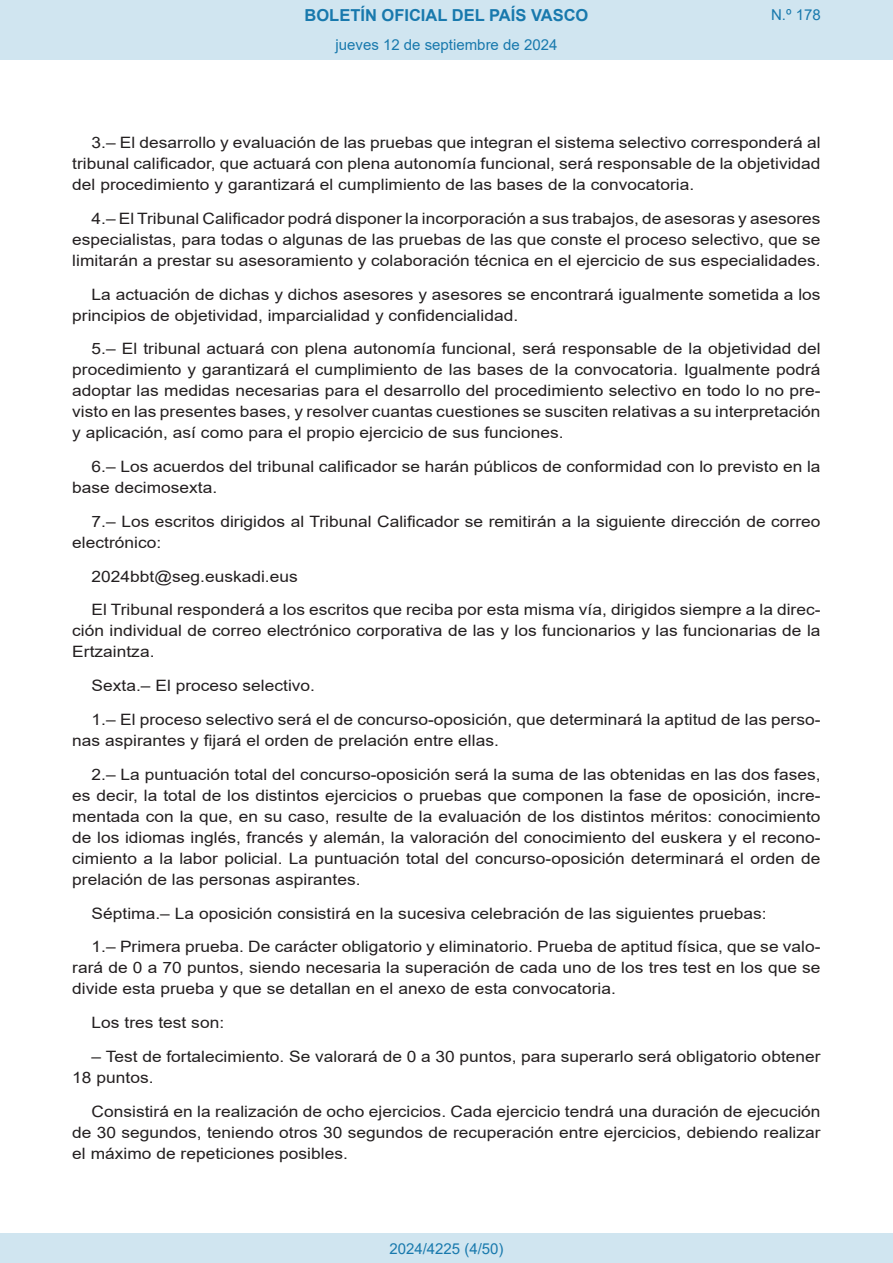
<style>
.page{position:relative;width:893px;height:1263px;background:#fff}
.page>*{position:absolute;margin:0;border:0;box-sizing:border-box;transform-origin:0 0}
.t1{font:700 16.5px "Arial";color:#1879ad}
.BOPVDetalle{font:15.6px/21px "Arial";color:#231f20;text-align:justify;scale:1.11 1}
.Paginacion_Centro{font:15px "Arial";color:#1879ad}
</style>
<div class="page">
<div style="left:0;top:0;width:893px;height:60px;background:#d0e5f0"></div>
<div style="left:0;top:1233px;width:893px;height:30px;background:#d0e5f0"></div>
<p class="t1" style="left:305px;top:3px;width:285px">BOLETÍN OFICIAL DEL PAÍS VASCO</p>
<p class="Paginacion_Centro" style="left:336px;top:35px;width:223px">jueves 12 de septiembre de 2024</p>
<p class="Paginacion_Centro" style="left:771px;top:5px;width:51px">N.º 178</p>
<p class="BOPVDetalle" style="left:72px;top:132px;width:676px;text-indent:19px">3.– El desarrollo y evaluación de las pruebas que integran el sistema selectivo corresponderá al tribunal calificador, que actuará con plena autonomía funcional, será responsable de la objetividad del procedimiento y garantizará el cumplimiento de las bases de la convocatoria.</p>
<p class="BOPVDetalle" style="left:72px;top:208px;width:676px;text-indent:19px">4.– El Tribunal Calificador podrá disponer la incorporación a sus trabajos, de asesoras y asesores especialistas, para todas o algunas de las pruebas de las que conste el proceso selectivo, que se limitarán a prestar su asesoramiento y colaboración técnica en el ejercicio de sus especialidades.</p>
<p class="BOPVDetalle" style="left:72px;top:284px;width:676px;text-indent:19px">La actuación de dichas y dichos asesores y asesores se encontrará igualmente sometida a los principios de objetividad, imparcialidad y confidencialidad.</p>
<p class="BOPVDetalle" style="left:72px;top:338px;width:676px;text-indent:19px">5.– El tribunal actuará con plena autonomía funcional, será responsable de la objetividad del procedimiento y garantizará el cumplimiento de las bases de la convocatoria. Igualmente podrá adoptar las medidas necesarias para el desarrollo del procedimiento selectivo en todo lo no pre&shy;visto en las presentes bases, y resolver cuantas cuestiones se susciten relativas a su interpretación y aplicación, así como para el propio ejercicio de sus funciones.</p>
<p class="BOPVDetalle" style="left:72px;top:456px;width:676px;text-indent:19px">6.– Los acuerdos del tribunal calificador se harán públicos de conformidad con lo previsto en la base decimosexta.</p>
<p class="BOPVDetalle" style="left:72px;top:511px;width:676px;text-indent:19px">7.– Los escritos dirigidos al Tribunal Calificador se remitirán a la siguiente dirección de correo electrónico:</p>
<p class="BOPVDetalle" style="left:92px;top:566px;width:187px">2024bbt@seg.euskadi.eus</p>
<p class="BOPVDetalle" style="left:72px;top:599px;width:676px;text-indent:19px">El Tribunal responderá a los escritos que reciba por esta misma vía, dirigidos siempre a la direc&shy;ción individual de correo electrónico corporativa de las y los funcionarios y las funcionarias de la Ertzaintza.</p>
<p class="BOPVDetalle" style="left:92px;top:675px;width:203px">Sexta.– El proceso selectivo.</p>
<p class="BOPVDetalle" style="left:72px;top:709px;width:676px;text-indent:19px">1.– El proceso selectivo será el de concurso-oposición, que determinará la aptitud de las perso&shy;nas aspirantes y fijará el orden de prelación entre ellas.</p>
<p class="BOPVDetalle" style="left:72px;top:764px;width:676px;text-indent:19px">2.– La puntuación total del concurso-oposición será la suma de las obtenidas en las dos fases, es decir, la total de los distintos ejercicios o pruebas que componen la fase de oposición, incre&shy;mentada con la que, en su caso, resulte de la evaluación de los distintos méritos: conocimiento de los idiomas inglés, francés y alemán, la valoración del conocimiento del euskera y el recono&shy;cimiento a la labor policial. La puntuación total del concurso-oposición determinará el orden de prelación de las personas aspirantes.</p>
<p class="BOPVDetalle" style="left:92px;top:902px;width:610px">Séptima.– La oposición consistirá en la sucesiva celebración de las siguientes pruebas:</p>
<p class="BOPVDetalle" style="left:72px;top:936px;width:676px;text-indent:19px">1.– Primera prueba. De carácter obligatorio y eliminatorio. Prueba de aptitud física, que se valo&shy;rará de 0 a 70 puntos, siendo necesaria la superación de cada uno de los tres test en los que se divide esta prueba y que se detallan en el anexo de esta convocatoria.</p>
<p class="BOPVDetalle" style="left:92px;top:1012px;width:121px">Los tres test son:</p>
<p class="BOPVDetalle" style="left:72px;top:1046px;width:676px;text-indent:19px">– Test de fortalecimiento. Se valorará de 0 a 30 puntos, para superarlo será obligatorio obtener<br>18 puntos.</p>
<p class="BOPVDetalle" style="left:72px;top:1100px;width:676px;text-indent:19px">Consistirá en la realización de ocho ejercicios. Cada ejercicio tendrá una duración de ejecución de 30 segundos, teniendo otros 30 segundos de recuperación entre ejercicios, debiendo realizar el máximo de repeticiones posibles.</p>
<p class="Paginacion_Centro" style="left:389px;top:1238px;width:116px">2024/4225 (4/50)</p>
</div>
